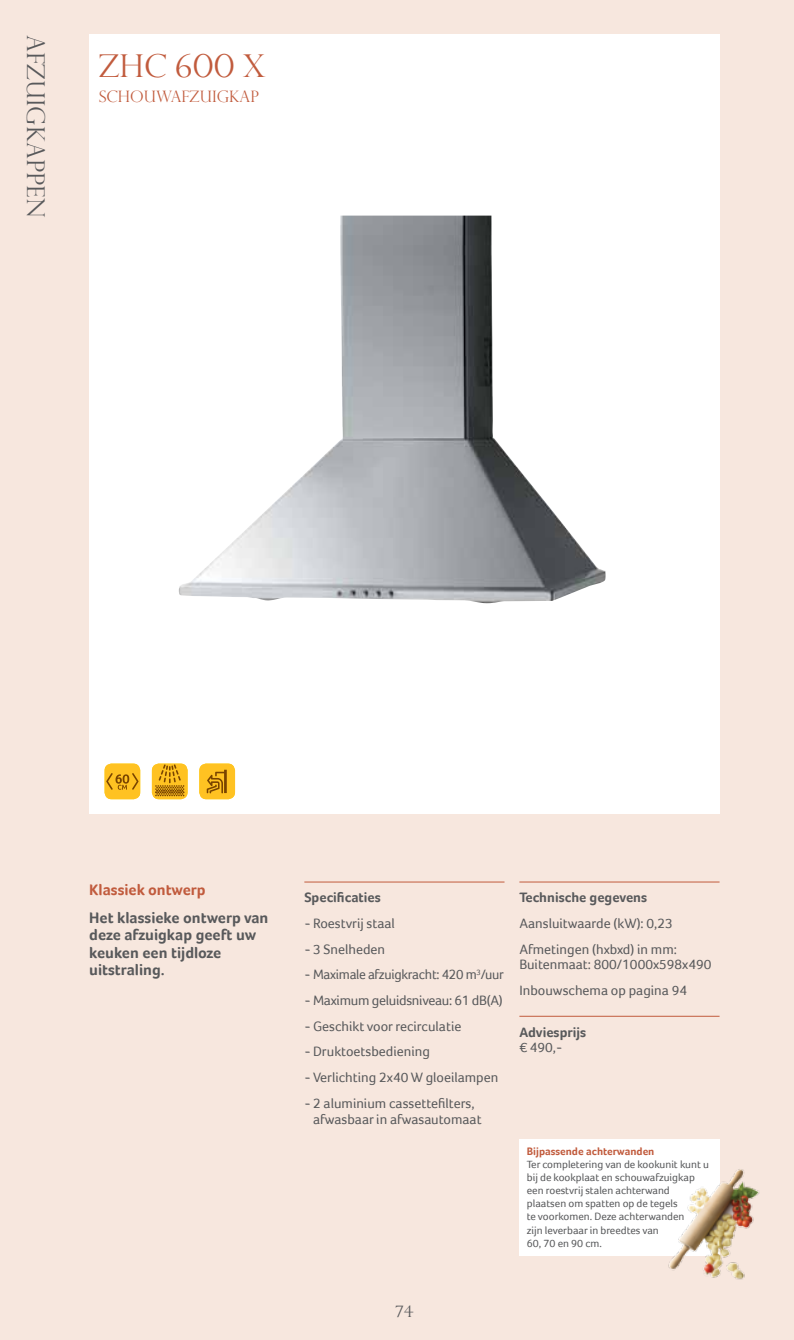
<style>
.page{position:relative;width:794px;height:1340px;background:#fff}
.page>*{position:absolute;margin:0;border:0;box-sizing:border-box;transform-origin:0 0}
.t1{font:300 31.5px "Perpetua Titling MT Std";color:#c15b3d}
.t2{font:300 24.5px "Perpetua Titling MT Std";color:#58595b}
.t3{font:700 15.75px/17.5px "Foco";color:#58595b}
.t4{font:300 15.75px "Perpetua Titling MT Std";color:#c15b3d}
.t5{font:700 15.75px "Foco";color:#c15b3d}
.t6{font:300 15.75px "Perpetua Titling MT Std";color:#58595b}
.t7{font:14px/25.7px "Foco";color:#58595b}
.t8{font:14px "Foco";letter-spacing:-.02em;color:#58595b}
.t9{font:700 14px "Foco";color:#58595b}
.t10{font:10.85px/13.1px "Foco";color:#58595b}
.t11{font:700 10.85px "Foco";color:#c15b3d}
</style>
<div class="page">
<div style="left:0;top:0;width:794px;height:1339px;background:#f7e7de"></div>
<div style="left:89px;top:35px;width:630px;height:779px;background:#fff"></div>
<img style="left:179px;top:216px;width:427px;height:387px">
<hr style="left:304px;top:881px;width:200px;height:1px;background:#c15b3d">
<hr style="left:519px;top:881px;width:200px;height:1px;background:#c15b3d">
<hr style="left:519px;top:1015px;width:200px;height:1px;background:#c15b3d">
<div style="left:519px;top:1139px;width:200px;height:116px;background:#fff"></div>
<svg style="left:104px;top:763px;width:36px;height:36px"></svg>
<svg style="left:152px;top:763px;width:36px;height:36px"></svg>
<svg style="left:199px;top:763px;width:36px;height:36px"></svg>
<img style="left:666px;top:1158px;width:94px;height:122px">
<h2 class="t2" style="left:51px;top:35px;width:185px;rotate:90deg">AFZUIGKAPPEN</h2>
<h1 class="t1" style="left:99px;top:47px;width:168px">ZHC 600 X</h1>
<p class="t4" style="left:99px;top:87px;width:161px">SCHOUWAFZUIGKAP</p>
<p class="t5" style="left:89px;top:880px;width:118px">Klassiek ontwerp</p>
<p class="t3" style="left:89px;top:908px;width:181px">Het klassieke ontwerp van deze afzuigkap geeft uw keuken een tijdloze uitstraling.</p>
<p class="t9" style="left:304px;top:889px;width:78px">Specificaties</p>
<p class="t7" style="left:304px;top:910px;width:92px">- Roestvrij staal</p>
<p class="t7" style="left:304px;top:936px;width:82px">- 3 Snelheden</p>
<p class="t8" style="left:304px;top:966px;width:201px">- Maximale afzuigkracht: 420 m<sup>3</sup>/uur</p>
<p class="t8" style="left:304px;top:992px;width:200px">- Maximum geluidsniveau: 61 dB(A)</p>
<p class="t7" style="left:304px;top:1013px;width:158px">- Geschikt voor recirculatie</p>
<p class="t7" style="left:304px;top:1038px;width:127px">- Druktoetsbediening</p>
<p class="t7" style="left:304px;top:1064px;width:195px">- Verlichting 2x40 W gloeilampen</p>
<p class="t7" style="left:313px;top:1095px;width:170px;line-height:15.8px;text-indent:-9px">- 2 aluminium cassettefilters, afwasbaar in afwasautomaat</p>
<p class="t9" style="left:519px;top:889px;width:129px">Technische gegevens</p>
<p class="t7" style="left:519px;top:910px;width:159px">Aansluitwaarde (kW): 0,23<br>Afmetingen (hxbxd) in mm:</p>
<p class="t7" style="left:519px;top:951px;width:193px">Buitenmaat: 800/1000x598x490<br>Inbouwschema op pagina 94</p>
<p class="t9" style="left:519px;top:1023px;width:68px">Adviesprijs</p>
<p class="t7" style="left:519px;top:1034px;width:44px">€ 490,-</p>
<p class="t11" style="left:527px;top:1144px;width:129px">Bijpassende achterwanden</p>
<p class="t10" style="left:527px;top:1157px;width:184px">Ter completering van de kookunit kunt u bij de kookplaat en schouwafzuigkap een roestvrij stalen achterwand plaatsen om spatten op de tegels<br>te voorkomen. Deze achterwanden<br>zijn leverbaar in breedtes van<br>60, 70 en 90 cm.</p>
<p class="t6" style="left:395px;top:1301px;width:20px">74</p>
</div>
